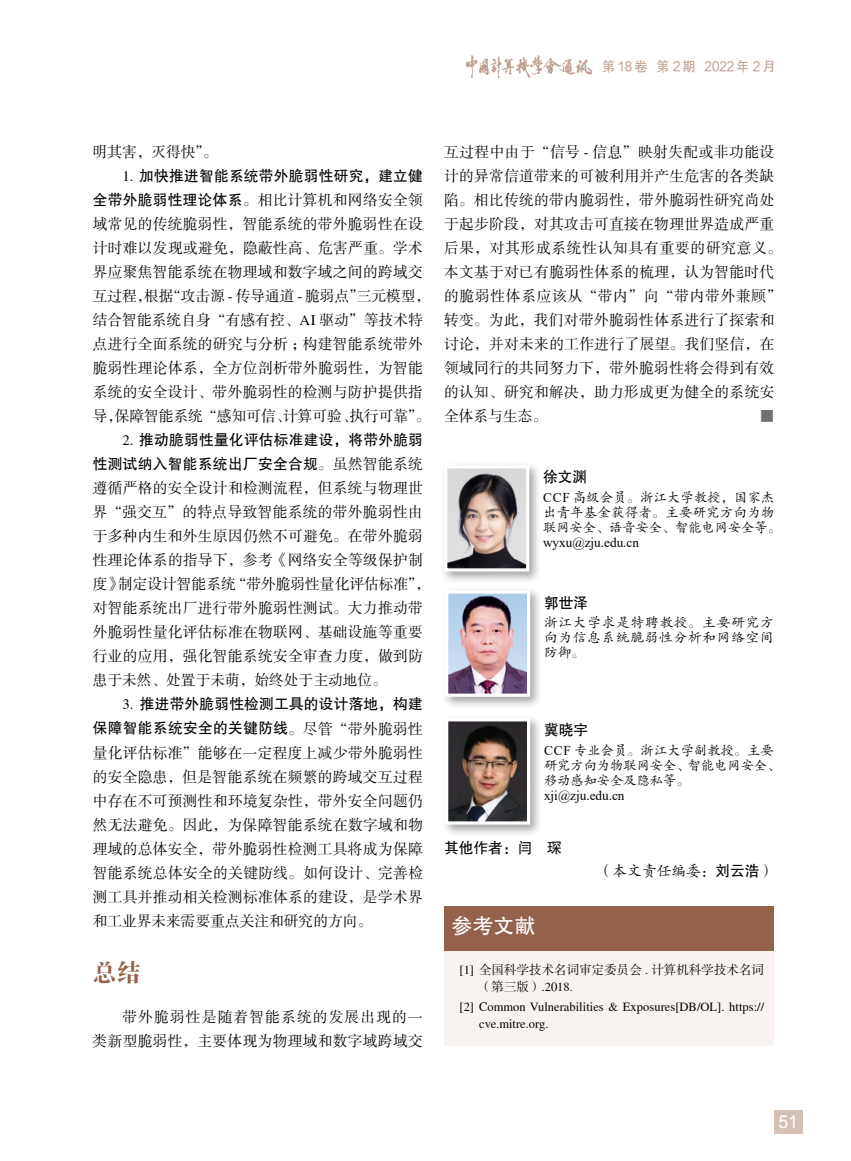
<style>
.page{position:relative;width:851px;height:1161px;background:#fff}
.page>*{position:absolute;margin:0;border:0;box-sizing:border-box;transform-origin:0 0}
.t1{font:24px "FZDBSK GBK1 0";color:#94624a}
.t2{font:21px "FZHTJW GB1 0";color:#fff}
.t3{font:18px "Arial";color:#fff}
.t4{font:15px/24px "FZSSJW GB1 0";letter-spacing:.02em;color:#000}
.t5{font:15px/24px "FZHTJW GB1 0";letter-spacing:.015em;color:#000;text-align:right}
.t6{font:15px "FZKTJW GB1 0";color:#000}
.t7{font:15px "FZSSJW GB1 0";color:#727171}
.t8{font:13.5px/15px "FZKTJW GB1 0";letter-spacing:.015em;color:#000}
.t9{font:13.5px "Times New Roman";color:#000}
.t10{font:13.5px "FZHTJW GB1 0";color:#94624a}
.t11{font:12.75px/20.7px "Times";letter-spacing:.005em;color:#000}
.t12{font:12.75px "FZSSJW GB1 0";color:#000}
.s1{font-family:"Times"}
.s2{font-family:"FZHTJW GB1 0"}
.s3{font-family:"FZSSJW GB1 0"}
.s4{font-family:"Times New Roman"}
</style>
<div class="page">
<div style="left:774px;top:1110px;width:27px;height:23px;background:#d4c0b7"></div>
<img style="left:466px;top:55px;width:126px;height:23px">
<div style="left:440px;top:461px;width:101px;height:123px;background:#000;opacity:.35"></div>
<img style="left:448px;top:469px;width:77px;height:98px">
<div style="left:444px;top:465px;width:85px;height:106px;border:3px solid #fff"></div>
<div style="left:441px;top:586px;width:101px;height:123px;background:#000;opacity:.35"></div>
<img style="left:449px;top:594px;width:77px;height:99px">
<div style="left:445px;top:590px;width:85px;height:107px;border:3px solid #fff"></div>
<div style="left:441px;top:714px;width:101px;height:123px;background:#000;opacity:.35"></div>
<img style="left:449px;top:722px;width:77px;height:98px">
<div style="left:445px;top:718px;width:85px;height:106px;border:3px solid #fff"></div>
<div style="left:444px;top:950px;width:330px;height:96px;background:#f8f3f0"></div>
<div style="left:444px;top:906px;width:330px;height:44px;background:#94624a"></div>
<p class="t10" style="left:602px;top:59px;width:188px">第 18 卷 第 2 期 2022 年 2 月　</p>
<p class="t4" style="left:93px;top:141px;width:126px">明其害，灭得快”。</p>
<p class="t5" style="left:122px;top:164px;width:302px"><span class="s1">1.</span> 加快推进智能系统带外脆弱性研究，建立健</p>
<p class="t4" style="left:93px;top:189px;width:339px"><span class="s2">全带外脆弱性理论体系</span>。相比计算机和网络安全领域常见的传统脆弱性，智能系统的带外脆弱性在设计时难以发现或避免，隐蔽性高、危害严重。学术界应聚焦智能系统在物理域和数字域之间的跨域交互过程，根据“攻击源 <span class="s1">-</span> 传导通道 <span class="s1">-</span> 脆弱点”三元模型，结合智能系统自身“有感有控、<span class="s1">AI</span> 驱动”等技术特点进行全面系统的研究与分析；构建智能系统带外脆弱性理论体系，全方位剖析带外脆弱性，为智能系统的安全设计、带外脆弱性的检测与防护提供指导，保障智能系统“感知可信、计算可验、执行可靠”。</p>
<p class="t5" style="left:93px;top:428px;width:332px"><span class="s1">2.</span> 推动脆弱性量化评估标准建设，将带外脆弱<br>性测试纳入智能系统出厂安全合规<span class="s3">。虽然智能系统</span></p>
<p class="t4" style="left:93px;top:477px;width:339px">遵循严格的安全设计和检测流程，但系统与物理世界“强交互”的特点导致智能系统的带外脆弱性由于多种内生和外生原因仍然不可避免。在带外脆弱性理论体系的指导下，参考《网络安全等级保护制度》制定设计智能系统“带外脆弱性量化评估标准”，对智能系统出厂进行带外脆弱性测试。大力推动带外脆弱性量化评估标准在物联网、基础设施等重要行业的应用，强化智能系统安全审查力度，做到防患于未然、处置于未萌，始终处于主动地位。</p>
<p class="t5" style="left:93px;top:692px;width:332px"><span class="s1">3.</span> 推进带外脆弱性检测工具的设计落地，构建<br>保障智能系统安全的关键防线<span class="s3">。尽管“带外脆弱性</span></p>
<p class="t4" style="left:93px;top:741px;width:332px;text-align:justify">量化评估标准”能够在一定程度上减少带外脆弱性的安全隐患，但是智能系统在频繁的跨域交互过程中存在不可预测性和环境复杂性，带外安全问题仍然无法避免。因此，为保障智能系统在数字域和物理域的总体安全，带外脆弱性检测工具将成为保障智能系统总体安全的关键防线。如何设计、完善检测工具并推动相关检测标准体系的建设，是学术界和工业界未来需要重点关注和研究的方向。</p>
<h1 class="t1" style="left:93px;top:961px;width:49px">总结</h1>
<p class="t4" style="left:93px;top:1005px;width:331px;text-align:right">带外脆弱性是随着智能系统的发展出现的一<br>类新型脆弱性，主要体现为物理域和数字域跨域交</p>
<p class="t4" style="left:444px;top:141px;width:339px">互过程中由于“信号 <span class="s1">-</span> 信息”映射失配或非功能设计的异常信道带来的可被利用并产生危害的各类缺陷。相比传统的带内脆弱性，带外脆弱性研究尚处于起步阶段，对其攻击可直接在物理世界造成严重后果，对其形成系统性认知具有重要的研究意义。本文基于对已有脆弱性体系的梳理，认为智能时代的脆弱性体系应该从“带内”向“带内带外兼顾”转变。为此，我们对带外脆弱性体系进行了探索和讨论，并对未来的工作进行了展望。我们坚信，在领域同行的共同努力下，带外脆弱性将会得到有效的认知、研究和解决，助力形成更为健全的系统安全体系与生态。</p>
<p class="t7" style="left:759px;top:408px;width:16px">■</p>
<p class="t5" style="left:543px;top:465px;width:46px">徐文渊</p>
<p class="t8" style="left:543px;top:490px;width:239px"><span class="s4">CCF</span> 高级会员。浙江大学教授，国家杰出青年基金获得者。主要研究方向为物联网安全、语音安全、智能电网安全等。</p>
<p class="t9" style="left:543px;top:533px;width:97px">wyxu@zju.edu.cn</p>
<p class="t5" style="left:544px;top:590px;width:46px">郭世泽</p>
<p class="t8" style="left:544px;top:615px;width:231px;text-align:justify">浙江大学求是特聘教授。主要研究方向为信息系统脆弱性分析和网络空间防御。</p>
<p class="t5" style="left:544px;top:718px;width:46px">冀晓宇</p>
<p class="t8" style="left:544px;top:743px;width:238px"><span class="s4">CCF</span> 专业会员。浙江大学副教授。主要研究方向为物联网安全、智能电网安全、移动感知安全及隐私等。</p>
<p class="t9" style="left:544px;top:786px;width:82px">xji@zju.edu.cn</p>
<p class="t5" style="left:444px;top:836px;width:119px">其他作者：闫 琛</p>
<p class="t6" style="left:597px;top:863px;width:178px">（本文责任编委：<span class="s2">刘云浩</span>）</p>
<h2 class="t2" style="left:451px;top:914px;width:85px">参考文献</h2>
<p class="t12" style="left:459px;top:963px;width:306px"><span class="s1">[1]</span> 全国科学技术名词审定委员会 <span class="s1">.</span> 计算机科学技术名词</p>
<p class="t11" style="left:459px;top:976px;width:306px;text-indent:20px"><span class="s3">（第三版）</span>.2018.<br>[2] Common Vulnerabilities &amp; Exposures[DB/OL]. https://</p>
<p class="t11" style="left:479px;top:1013px;width:71px">cve.mitre.org.</p>
<p class="t3" style="left:778px;top:1110px;width:21px">51</p>
</div>
